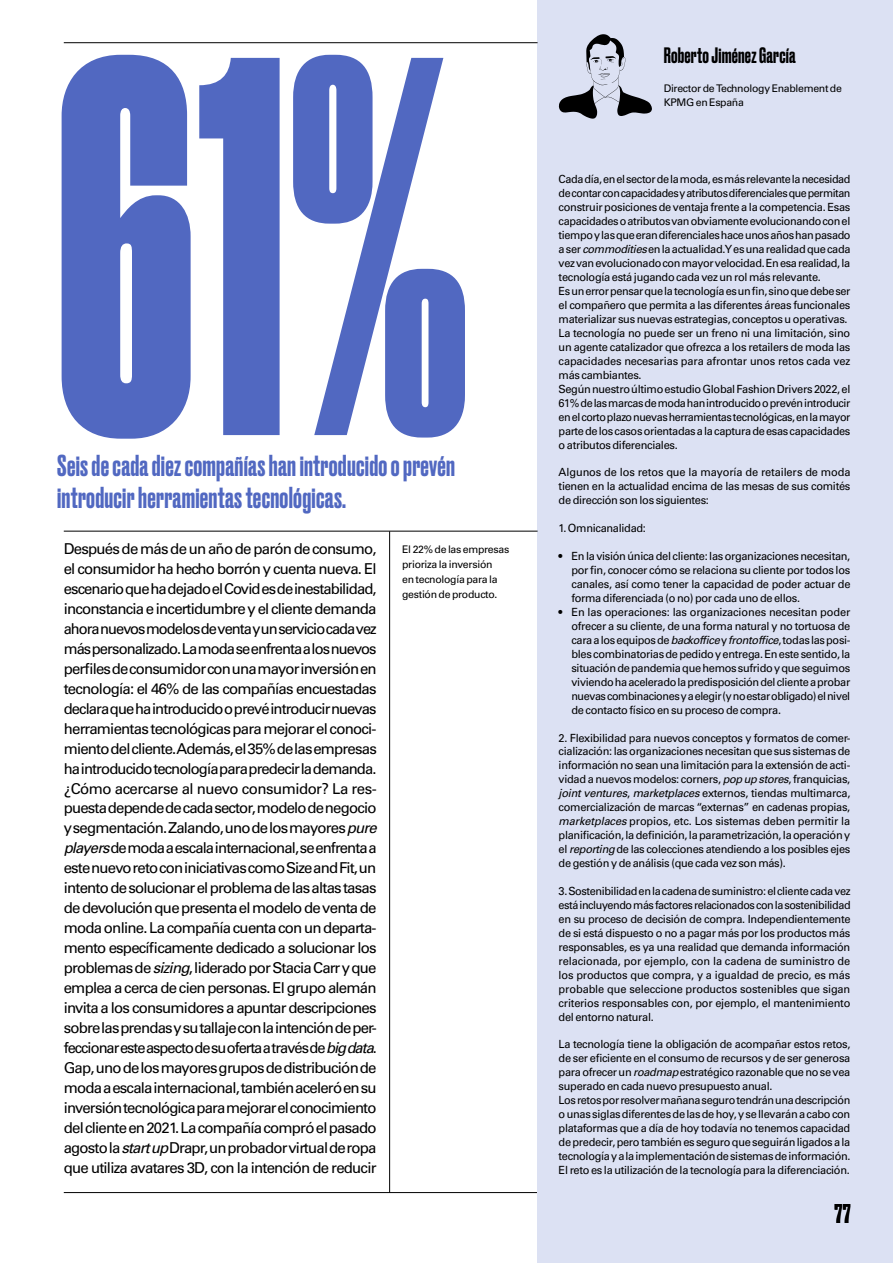
<style>
.page{position:relative;width:893px;height:1263px;background:#fff}
.page>*{position:absolute;margin:0;border:0;box-sizing:border-box;transform-origin:0 0}
.t1{font:507px "Druk Cond Super";color:#5168c1;scale:.89 1}
.t2{font:500 28.5px/31.5px "Druk";letter-spacing:.01em;color:#5168c1}
.t3{font:500 25.5px "Druk";color:#000}
.t4{font:500 21px "Druk";letter-spacing:.01em;color:#000}
.t5{font:15px/20px "Univers LT Std";letter-spacing:-.055em;color:#000;text-align:justify}
.t6{font:11.25px/14px "Univers LT Std";letter-spacing:-.03em;color:#000;text-align:justify}
.t7{font:10.5px/15px "Univers LT Std";letter-spacing:-.03em;color:#000}
.s1{font-family:"Univers";font-style:italic}
.s2{font-style:italic}
</style>
<div class="page">
<hr style="left:64px;top:1192px;width:786px;height:1px;background:#000">
<div style="left:538px;top:0;width:355px;height:1263px;background:#dce1f3"></div>
<hr style="left:64px;top:42px;width:474px;height:1px;background:#000">
<hr style="left:64px;top:531px;width:474px;height:1px;background:#000">
<hr style="left:389px;top:531px;width:1px;height:661px;background:#000">
<svg style="left:559px;top:34px;width:93px;height:85px"></svg>
<h1 class="t1" style="left:57px;top:-63px;width:464px">61%</h1>
<h2 class="t2" style="left:57px;top:448px;width:399px">Seis de cada diez compañías han introducido o prevén introducir herramientas tecnológicas.</h2>
<p class="t5" style="left:64px;top:539px;width:315px">Después de más de un año de parón de consumo, el consumidor ha hecho borrón y cuenta nueva. El escenario que ha dejado el Covid es de inestabilidad, inconstancia e incertidumbre y el cliente demanda ahora nuevos modelos de venta y un servicio cada vez más personalizado. La moda se enfrenta a los nuevos perfiles de consumidor con una mayor inversión en tecnología: el 46% de las compañías encuestadas declara que ha introducido o prevé introducir nuevas herramientas tecnológicas para mejorar el conoci&shy;miento del cliente. Además, el 35% de las empresas ha introducido tecnología para predecir la demanda. ¿Cómo acercarse al nuevo consumidor? La res&shy;puesta depende de cada sector, modelo de negocio y segmentación. Zalando, uno de los mayores <span class="s1">pure players</span> de moda a escala internacional, se enfrenta a este nuevo reto con iniciativas como Size and Fit, un intento de solucionar el problema de las altas tasas de devolución que presenta el modelo de venta de moda online. La compañía cuenta con un departa&shy;mento específicamente dedicado a solucionar los problemas de <span class="s1">sizing</span>, liderado por Stacia Carr y que emplea a cerca de cien personas. El grupo alemán invita a los consumidores a apuntar descripciones sobre las prendas y su tallaje con la intención de per&shy;feccionar este aspecto de su oferta a través de <span class="s1">big data</span>.<br>Gap, uno de los mayores grupos de distribución de moda a escala internacional, también aceleró en su inversión tecnológica para mejorar el conocimiento del cliente en 2021. La compañía compró el pasado agosto la <span class="s1">start up</span> Drapr, un probador virtual de ropa que utiliza avatares 3D, con la intención de reducir</p>
<p class="t7" style="left:402px;top:542px;width:109px">El 22% de las empresas prioriza la inversión<br>en tecnología para la gestión de producto.</p>
<h3 class="t4" style="left:664px;top:41px;width:133px">Roberto Jiménez García</h3>
<p class="t7" style="left:664px;top:82px;width:180px;line-height:13.5px">Director de Technology Enablement de<br>KPMG en España</p>
<p class="t6" style="left:559px;top:173px;width:293px;text-align:left">Cada día, en el sector de la moda, es más relevante la necesidad de contar con capacidades y atributos diferenciales que permitan construir posiciones de ventaja frente a la competencia. Esas capacidades o atributos van obviamente evolucionando con el tiempo y las que eran diferenciales hace unos años han pasado a ser <span class="s2">commodities</span> en la actualidad. Y es una realidad que cada vez van evolucionado con mayor velocidad. En esa realidad, la tecnología está jugando cada vez un rol más relevante.<br>Es un error pensar que la tecnología es un fin, sino que debe ser el compañero que permita a las diferentes áreas funcionales materializar sus nuevas estrategias, conceptos u operativas.<br>La tecnología no puede ser un freno ni una limitación, sino un agente catalizador que ofrezca a los retailers de moda las capacidades necesarias para afrontar unos retos cada vez más cambiantes.<br>Según nuestro último estudioGlobal Fashion Drivers 2022, el 61% de las marcas de moda han introducido o prevén introducir en el corto plazo nuevas herramientas tecnológicas, en la mayor parte de los casos orientadas a la captura de esas capacidades o atributos diferenciales.</p>
<p class="t6" style="left:559px;top:465px;width:293px">Algunos de los retos que la mayoría de retailers de moda tienen en la actualidad encima de las mesas de sus comités de dirección son los siguientes:</p>
<p class="t6" style="left:559px;top:521px;width:89px">1. Omnicanalidad:</p>
<p class="t6" style="left:571px;top:549px;width:281px;text-indent:-13px">• En la visión única del cliente: las organizaciones necesitan, por fin, conocer cómo se relaciona su cliente por todos los canales, así como tener la capacidad de poder actuar de forma diferenciada (o no) por cada uno de ellos.</p>
<p class="t6" style="left:571px;top:605px;width:281px;text-indent:-13px">• En las operaciones: las organizaciones necesitan poder ofrecer a su cliente, de una forma natural y no tortuosa de cara a los equipos de <span class="s2">backoffice</span> y <span class="s2">frontoffice</span>, todas las posi&shy;bles combinatorias de pedido y entrega. En este sentido, la situación de pandemia que hemos sufrido y que seguimos viviendo ha acelerado la predisposición del cliente a probar nuevas combinaciones y a elegir (y no estar obligado) el nivel de contacto físico en su proceso de compra.</p>
<p class="t6" style="left:559px;top:731px;width:293px">2. Flexibilidad para nuevos conceptos y formatos de comer&shy;cialización: las organizaciones necesitan que sus sistemas de información no sean una limitación para la extensión de acti&shy;vidad a nuevos modelos: corners, <span class="s2">pop up stores</span>, franquicias, <span class="s2">joint ventures</span>, <span class="s2">marketplaces</span> externos, tiendas multimarca, comercialización de marcas “externas” en cadenas propias, <span class="s2">marketplaces</span> propios, etc. Los sistemas deben permitir la planificación, la definición, la parametrización, la operación y el <span class="s2">reporting</span> de las colecciones atendiendo a los posibles ejes de gestión y de análisis (que cada vez son más).</p>
<p class="t6" style="left:559px;top:884px;width:293px">3. Sostenibilidad en la cadena de suministro: el cliente cada vez está incluyendo más factores relacionados con la sostenibilidad en su proceso de decisión de compra. Independientemente de si está dispuesto o no a pagar más por los productos más responsables, es ya una realidad que demanda información relacionada, por ejemplo, con la cadena de suministro de los productos que compra, y a igualdad de precio, es más probable que seleccione productos sostenibles que sigan criterios responsables con, por ejemplo, el mantenimiento del entorno natural.</p>
<p class="t6" style="left:559px;top:1037px;width:293px;text-align:left">La tecnología tiene la obligación de acompañar estos retos, de ser eficiente en el consumo de recursos y de ser generosa para ofrecer un <span class="s2">roadmap</span> estratégico razonable que no se vea superado en cada nuevo presupuesto anual.<br>Los retos por resolver mañana seguro tendrán una descripción o unas siglas diferentes de las de hoy, y se llevarán a cabo con plataformas que a día de hoy todavía no tenemos capacidad de predecir, pero también es seguro que seguirán ligados a la tecnología y a la implementación de sistemas de información.<br>El reto es la utilización de la tecnología para la diferenciación.</p>
<h3 class="t3" style="left:835px;top:1196px;width:17px">77</h3>
</div>
